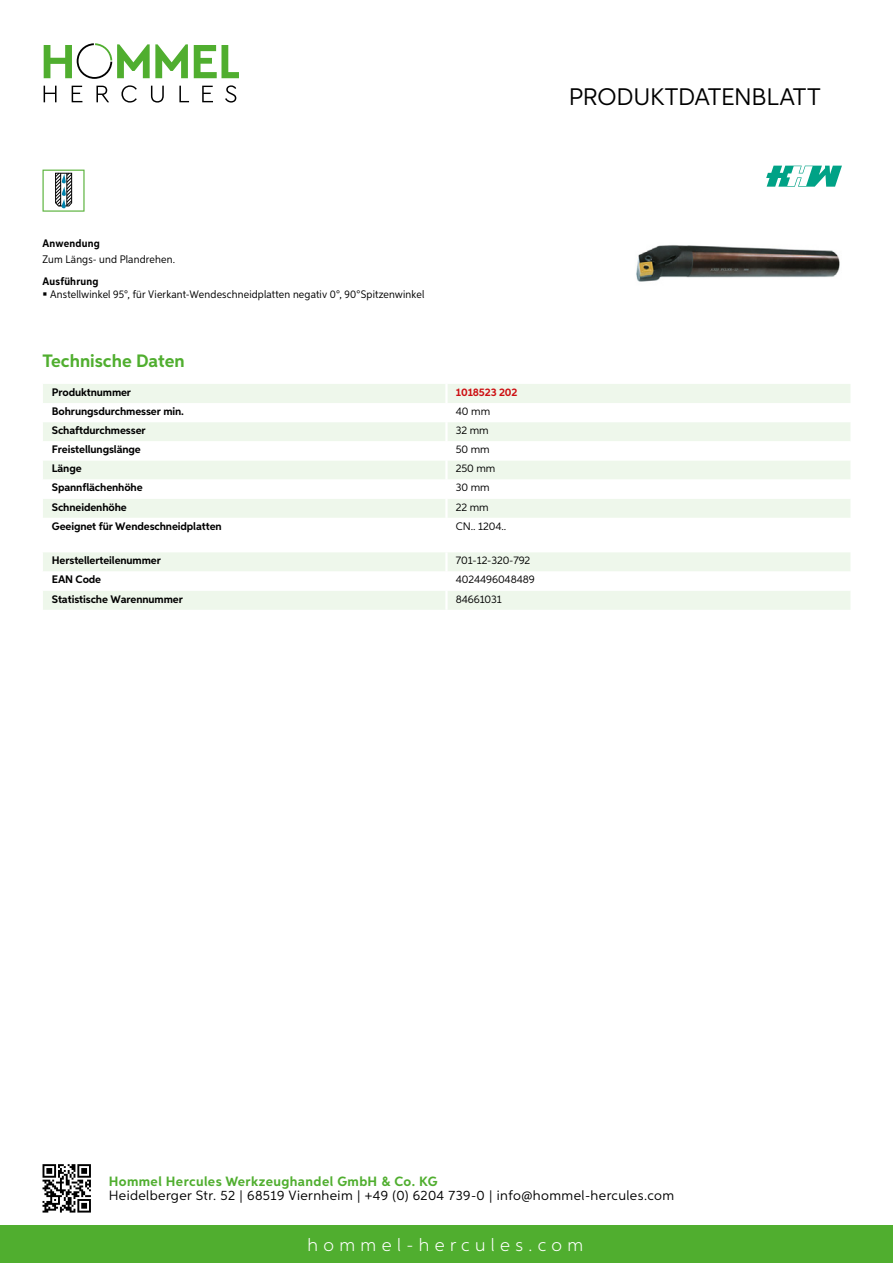
<style>
.page{position:relative;width:893px;height:1263px;background:#fff}
.page>*{position:absolute;margin:0;border:0;box-sizing:border-box;transform-origin:0 0}
.t1{font:24px "Aspira";letter-spacing:-.01em;color:#000}
.t2{font:300 18px "Aspira";letter-spacing:.3em;color:#fff}
.t3{font:700 18px "Aspira";color:#50ae2f}
.t4{font:13.5px "Aspira";letter-spacing:.03em;color:#000}
.t5{font:700 13.5px "Aspira";letter-spacing:.03em;color:#50ae2f}
.t6{font:700 10.95px "Aspira";letter-spacing:-.01em;color:#000}
.t7{font:10.95px "Aspira Nar";letter-spacing:.015em;color:#000}
.t8{font:10.95px "Aspira";letter-spacing:-.01em;color:#000}
.t9{font:700 10.95px "Aspira Nar";letter-spacing:.02em;color:#000}
.t10{font:700 10.95px "Aspira";letter-spacing:-.01em;color:#cd1013}
</style>
<div class="page">
<div style="left:0;top:1226px;width:893px;height:37px;background:#50ae2f"></div>
<svg style="left:43px;top:1164px;width:48px;height:48px"></svg>
<svg style="left:194px;top:45px;width:45px;height:33px"></svg>
<svg style="left:44px;top:43px;width:144px;height:36px"></svg>
<svg style="left:44px;top:86px;width:13px;height:16px"></svg>
<svg style="left:72px;top:86px;width:10px;height:16px"></svg>
<svg style="left:96px;top:86px;width:13px;height:16px"></svg>
<svg style="left:121px;top:85px;width:16px;height:18px"></svg>
<svg style="left:151px;top:86px;width:13px;height:17px"></svg>
<svg style="left:179px;top:86px;width:10px;height:16px"></svg>
<svg style="left:202px;top:86px;width:11px;height:16px"></svg>
<svg style="left:225px;top:85px;width:11px;height:18px"></svg>
<div style="left:43px;top:384px;width:807px;height:19px;background:#eef7eb"></div>
<svg style="left:43px;top:422px;width:807px;height:96px;fill:#eef7eb"></svg>
<hr style="left:445px;top:384px;width:3px;height:19px;background:#fff">
<hr style="left:445px;top:422px;width:3px;height:19px;background:#fff">
<hr style="left:445px;top:441px;width:3px;height:19px;background:#fff">
<hr style="left:445px;top:460px;width:3px;height:20px;background:#fff">
<hr style="left:445px;top:480px;width:3px;height:19px;background:#fff">
<hr style="left:445px;top:499px;width:3px;height:19px;background:#fff">
<svg style="left:43px;top:552px;width:807px;height:58px"></svg>
<hr style="left:445px;top:591px;width:3px;height:19px;background:#fff">
<svg style="left:43px;top:170px;width:42px;height:42px"></svg>
<img style="left:636px;top:245px;width:204px;height:37px">
<svg style="left:766px;top:166px;width:76px;height:21px"></svg>
<h1 class="t1" style="left:569px;top:82px;width:253px">Produktdatenblatt</h1>
<p class="t9" style="left:43px;top:237px;width:59px">Anwendung</p>
<p class="t7" style="left:43px;top:252px;width:134px">Zum Längs- und Plandrehen.</p>
<p class="t9" style="left:43px;top:274px;width:58px">Ausführung</p>
<p class="t7" style="left:50px;top:287px;width:376px">Anstellwinkel 95°, für Vierkant-Wendeschneidplatten negativ 0°, 90°Spitzenwinkel</p>
<h2 class="t3" style="left:43px;top:350px;width:144px">Technische Daten</h2>
<p class="t6" style="left:52px;top:385px;width:81px">Produktnummer</p>
<p class="t10" style="left:456px;top:385px;width:63px">1018523 202</p>
<p class="t6" style="left:52px;top:404px;width:134px">Bohrungsdurchmesser min.</p>
<p class="t8" style="left:456px;top:404px;width:36px">40 mm</p>
<p class="t6" style="left:52px;top:424px;width:95px">Schaftdurchmesser</p>
<p class="t8" style="left:456px;top:424px;width:34px">32 mm</p>
<p class="t6" style="left:52px;top:443px;width:90px">Freistellungslänge</p>
<p class="t8" style="left:456px;top:443px;width:35px">50 mm</p>
<p class="t6" style="left:52px;top:462px;width:31px">Länge</p>
<p class="t8" style="left:456px;top:462px;width:41px">250 mm</p>
<p class="t6" style="left:52px;top:481px;width:92px">Spannflächenhöhe</p>
<p class="t8" style="left:456px;top:481px;width:35px">30 mm</p>
<p class="t6" style="left:52px;top:500px;width:76px">Schneidenhöhe</p>
<p class="t8" style="left:456px;top:500px;width:34px">22 mm</p>
<p class="t6" style="left:52px;top:519px;width:171px">Geeignet für Wendeschneidplatten</p>
<p class="t8" style="left:456px;top:519px;width:52px">CN .. 1204..</p>
<p class="t6" style="left:52px;top:554px;width:111px">Herstellerteilenummer</p>
<p class="t8" style="left:456px;top:554px;width:76px">701-12-320-792</p>
<p class="t6" style="left:52px;top:573px;width:51px">EAN Code</p>
<p class="t8" style="left:456px;top:573px;width:80px">4024496048489</p>
<p class="t6" style="left:52px;top:592px;width:132px">Statistische Warennummer</p>
<p class="t8" style="left:456px;top:592px;width:47px">84661031</p>
<p class="t5" style="left:109px;top:1172px;width:330px">Hommel Hercules Werkzeughandel GmbH &amp; Co. KG</p>
<p class="t4" style="left:109px;top:1187px;width:567px">Heidelberger Str. 52 | 68519 Viernheim | +49 (0) 6204 739-0 | info@hommel-hercules.com</p>
<h2 class="t2" style="left:307px;top:1234px;width:277px">hommel-hercules.com</h2>
</div>
